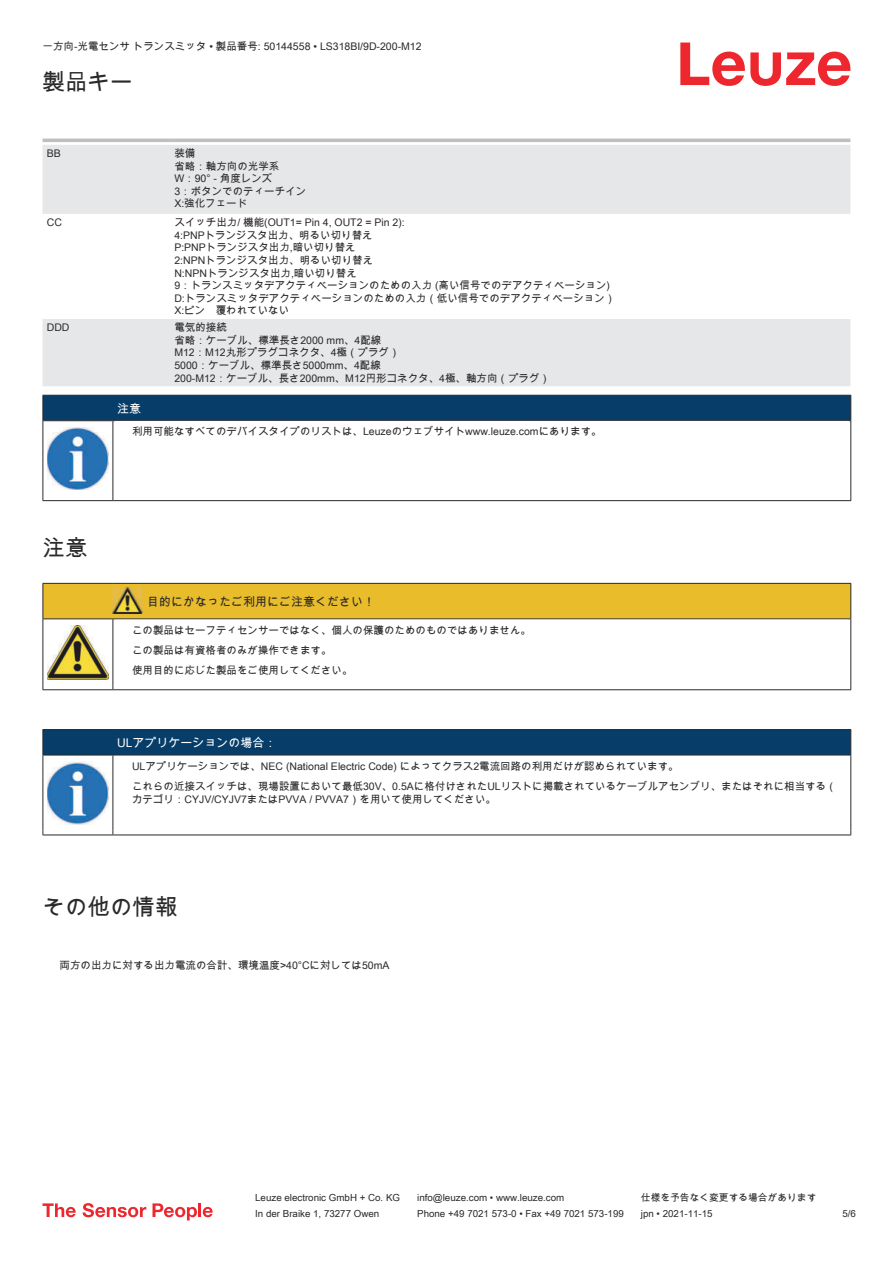
<style>
.page{position:relative;width:893px;height:1263px;background:#fff}
.page>*{position:absolute;margin:0;border:0;box-sizing:border-box;transform-origin:0 0}
.t1{font:22.5px "Arial Unicode MS";color:#2b292a}
.t2{font:12px "Arial Unicode MS";color:#2b292a}
.t3{font:12px "Arial Unicode MS";color:#fff}
.t4{font:10.5px/12.6px "Arial Unicode MS";color:#2b292a}
.t5{font:9.75px "Arial Unicode MS";color:#2b292a}
</style>
<div class="page">
<svg style="left:680px;top:43px;width:170px;height:43px"></svg>
<svg style="left:43px;top:138px;width:807px;height:1px"></svg>
<svg style="left:43px;top:145px;width:807px;height:241px;fill:#e6e7e9"></svg>
<hr style="left:43px;top:139px;width:127px;height:3px;background:#bdbfc1">
<hr style="left:170px;top:139px;width:680px;height:3px;background:#bdbfc1">
<svg style="left:43px;top:1203px;width:33px;height:14px"></svg>
<svg style="left:83px;top:1203px;width:63px;height:14px"></svg>
<svg style="left:153px;top:1203px;width:44px;height:17px"></svg>
<hr style="left:198px;top:1203px;width:3px;height:14px;background:#ed272d">
<svg style="left:203px;top:1207px;width:10px;height:10px"></svg>
<div style="left:43px;top:395px;width:808px;height:26px;background:#063d69"></div>
<hr style="left:113px;top:420px;width:738px;height:1px;background:#2b292a">
<hr style="left:43px;top:421px;width:1px;height:75px;background:#2b292a">
<hr style="left:113px;top:421px;width:1px;height:75px;background:#2b292a">
<hr style="left:850px;top:421px;width:1px;height:75px;background:#2b292a">
<hr style="left:43px;top:500px;width:70px;height:1px;background:#2b292a">
<hr style="left:113px;top:500px;width:738px;height:1px;background:#2b292a">
<img style="left:47px;top:427px;width:61px;height:63px">
<hr style="left:43px;top:689px;width:70px;height:1px;background:#2b292a">
<hr style="left:113px;top:689px;width:30px;height:1px;background:#2b292a">
<hr style="left:143px;top:689px;width:708px;height:1px;background:#2b292a">
<svg style="left:43px;top:583px;width:808px;height:106px"></svg>
<hr style="left:43px;top:755px;width:1px;height:75px;background:#2b292a">
<hr style="left:113px;top:755px;width:1px;height:75px;background:#2b292a">
<hr style="left:850px;top:755px;width:1px;height:75px;background:#2b292a">
<hr style="left:43px;top:834px;width:70px;height:1px;background:#2b292a">
<hr style="left:113px;top:834px;width:738px;height:1px;background:#2b292a">
<img style="left:47px;top:809px;width:58px;height:15px">
<svg style="left:43px;top:729px;width:808px;height:80px"></svg>
<p class="t4" style="left:43px;top:40px;width:381px">一方向-光電センサ トランスミッタ • 製品番号: 50144558 • LS318BI/9D-200-M12</p>
<h1 class="t1" style="left:43px;top:66px;width:91px">製品キー</h1>
<p class="t4" style="left:47px;top:147px;width:16px">BB</p>
<p class="t4" style="left:174px;top:147px;width:133px">装備<br>省略：軸方向の光学系<br>W：90° - 角度レンズ<br>3：ボタンでのティーチイン<br>X:強化フェード</p>
<p class="t4" style="left:47px;top:216px;width:17px">CC</p>
<p class="t4" style="left:174px;top:216px;width:442px">スイッチ出力/ 機能(OUT1= Pin 4, OUT2 = Pin 2):<br>4:PNPトランジスタ出力、明るい切り替え<br>P:PNPトランジスタ出力,暗い切り替え<br>2:NPNトランジスタ出力、明るい切り替え<br>N:NPNトランジスタ出力,暗い切り替え<br>9：トランスミッタデアクティベーションのための入力 (高い信号でのデアクティベーション)<br>D:トランスミッタデアクティベーションのための入力（低い信号でのデアクティベーション）<br>X:ピン　覆われていない</p>
<p class="t4" style="left:47px;top:321px;width:24px">DDD</p>
<p class="t4" style="left:174px;top:321px;width:377px">電気的接続<br>省略：ケーブル、標準長さ2000 mm、4配線<br>M12：M12丸形プラグコネクタ、4極（プラグ）<br>5000：ケーブル、標準長さ5000mm、4配線<br>200-M12：ケーブル、長さ200mm、M12円形コネクタ、4極、軸方向（プラグ）</p>
<p class="t3" style="left:117px;top:400px;width:25px">注意</p>
<p class="t4" style="left:132px;top:425px;width:471px">利用可能なすべてのデバイスタイプのリストは、Leuzeのウェブサイトwww.leuze.comにあります。</p>
<h1 class="t1" style="left:43px;top:531px;width:46px">注意</h1>
<p class="t2" style="left:147px;top:593px;width:229px">目的にかなったご利用にご注意ください！</p>
<p class="t4" style="left:132px;top:619px;width:400px;line-height:20.2px">この製品はセーフティセンサーではなく、個人の保護のためのものではありません。この製品は有資格者のみが操作できます。<br>使用目的に応じた製品をご使用してください。</p>
<p class="t3" style="left:117px;top:734px;width:161px">ULアプリケーションの場合：</p>
<p class="t4" style="left:132px;top:756px;width:706px;line-height:20.2px">ULアプリケーションでは、NEC (National Electric Code) によってクラス2電流回路の利用だけが認められています。<br>これらの近接スイッチは、現場設置において最低30V、0.5Aに格付けされたULリストに掲載されているケーブルアセンブリ、またはそれに相当する（</p>
<p class="t4" style="left:132px;top:792px;width:366px">カテゴリ：CYJV/CYJV7またはPVVA / PVVA7）を用いて使用してください。</p>
<h1 class="t1" style="left:43px;top:891px;width:136px">その他の情報</h1>
<p class="t4" style="left:60px;top:959px;width:332px">両方の出力に対する出力電流の合計、環境温度&gt;40°Cに対しては50mA</p>
<p class="t5" style="left:255px;top:1191px;width:146px">Leuze electronic GmbH + Co. KG</p>
<p class="t5" style="left:417px;top:1191px;width:149px">info@leuze.com • www.leuze.com</p>
<p class="t5" style="left:641px;top:1191px;width:177px">仕様を予告なく変更する場合があります</p>
<p class="t5" style="left:255px;top:1206px;width:126px">In der Braike 1, 73277 Owen</p>
<p class="t5" style="left:417px;top:1206px;width:208px">Phone +49 7021 573-0 • Fax +49 7021 573-199</p>
<p class="t5" style="left:641px;top:1206px;width:73px">jpn • 2021-11-15</p>
<p class="t5" style="left:842px;top:1206px;width:15px">5 /6</p>
</div>
